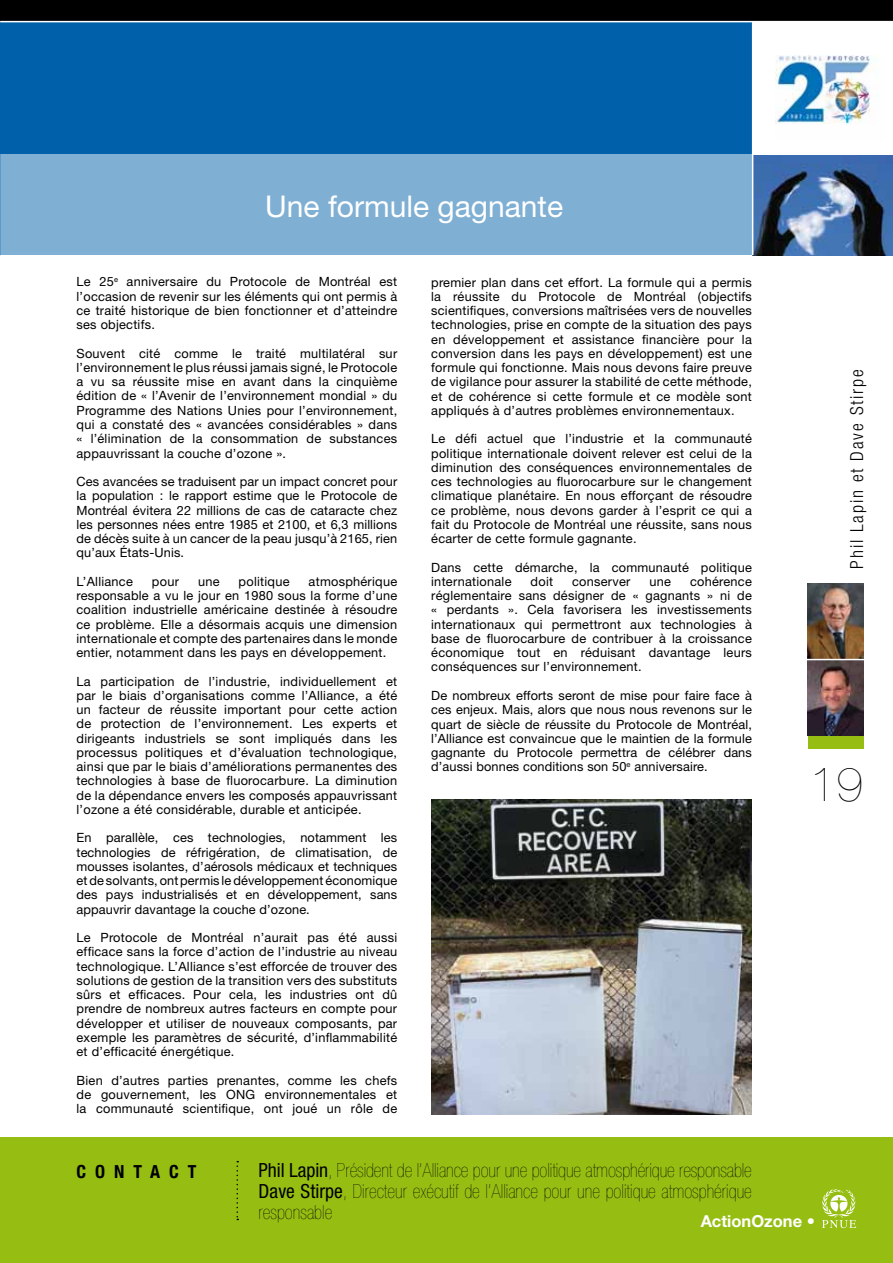
<style>
.page{position:relative;width:893px;height:1263px;background:#fff}
.page>*{position:absolute;margin:0;border:0;box-sizing:border-box;transform-origin:0 0}
.t1{font:200 48px "Helvetica Neue";color:#000}
.t2{font:30px "Helvetica Neue";color:#fff}
.t3{font:900 condensed 19.5px/21px "Helvetica Neue";color:#000;text-align:justify}
.t4{font:300 condensed 18px "Helvetica Neue";letter-spacing:.1em;color:#000}
.t5{font:700 condensed 18px "Helvetica Neue";letter-spacing:.5em;color:#000}
.t6{font:700 16.5px "Helvetica Neue";color:#fff}
.t7{font:12.75px/14.2px "Helvetica Neue";letter-spacing:.02em;color:#000;text-align:justify}
.s1{font-weight:400}
</style>
<div class="page">
<div style="left:0;top:1137px;width:893px;height:126px;background:#96be12"></div>
<div style="left:0;top:0;width:893px;height:21px;background:#000"></div>
<div style="left:0;top:22px;width:893px;height:233px;background:#0060a9"></div>
<img style="left:753px;top:155px;width:140px;height:100px">
<div style="left:808px;top:736px;width:55px;height:12px;background:#96be12"></div>
<svg style="left:236px;top:1161px;width:2px;height:59px"></svg>
<hr style="left:752px;top:22px;width:1px;height:233px;background:#fff">
<div style="left:0;top:155px;width:752px;height:100px;background:#7fafd3"></div>
<hr style="left:0;top:155px;width:1px;height:100px;background:#fff">
<div style="left:753px;top:22px;width:140px;height:133px;background:#fff"></div>
<img style="left:775px;top:55px;width:103px;height:70px">
<img style="left:808px;top:660px;width:55px;height:76px">
<img style="left:808px;top:583px;width:55px;height:76px">
<img style="left:431px;top:799px;width:321px;height:315px">
<svg style="left:822px;top:1189px;width:34px;height:39px"></svg>
<h2 class="t2" style="left:265px;top:188px;width:299px">Une formule gagnante</h2>
<p class="t7" style="left:77px;top:275px;width:322px">Le 25<sup>e</sup> anniversaire du Protocole de Montréal est l’occasion de revenir sur les éléments qui ont permis à ce traité historique de bien fonctionner et d’atteindre ses objectifs.</p>
<p class="t7" style="left:77px;top:346px;width:322px">Souvent cité comme le traité multilatéral sur l’environnement le plus réussi jamais signé, le Protocole a vu sa réussite mise en avant dans la cinquième édition de « l’Avenir de l’environnement mondial » du Programme des Nations Unies pour l’environnement, qui a constaté des « avancées considérables » dans « l’élimination de la consommation de substances appauvrissant la couche d’ozone ».</p>
<p class="t7" style="left:77px;top:474px;width:322px">Ces avancées se traduisent par un impact concret pour la population : le rapport estime que le Protocole de Montréal évitera 22 millions de cas de cataracte chez les personnes nées entre 1985 et 2100, et 6,3 millions de décès suite à un cancer de la peau jusqu’à 2165, rien qu’aux États-Unis.</p>
<p class="t7" style="left:77px;top:574px;width:58px">L’Alliance</p>
<p class="t7" style="left:152px;top:574px;width:28px">pour</p>
<p class="t7" style="left:198px;top:574px;width:23px">une</p>
<p class="t7" style="left:239px;top:574px;width:52px">politique</p>
<p class="t7" style="left:77px;top:574px;width:322px;text-indent:232px">atmosphérique responsable a vu le jour en 1980 sous la forme d’une coalition industrielle américaine destinée à résoudre ce problème. Elle a désormais acquis une dimension internationale et compte des partenaires dans le monde entier, notamment dans les pays en développement.</p>
<p class="t7" style="left:77px;top:674px;width:322px">La participation de l’industrie, individuellement et par le biais d’organisations comme l’Alliance, a été un facteur de réussite important pour cette action de protection de l’environnement. Les experts et dirigeants industriels se sont impliqués dans les processus politiques et d’évaluation technologique, ainsi que par le biais d’améliorations permanentes des technologies à base de fluorocarbure. La diminution de la dépendance envers les composés appauvrissant l’ozone a été considérable, durable et anticipée.</p>
<p class="t7" style="left:77px;top:830px;width:322px">En parallèle, ces technologies, notamment les technologies de réfrigération, de climatisation, de mousses isolantes, d’aérosols médicaux et techniques et de solvants, ont permis le développement économique des pays industrialisés et en développement, sans appauvrir davantage la couche d’ozone.</p>
<p class="t7" style="left:77px;top:930px;width:322px">Le Protocole de Montréal n’aurait pas été aussi efficace sans la force d’action de l’industrie au niveau technologique. L’Alliance s’est efforcée de trouver des solutions de gestion de la transition vers des substituts sûrs et efficaces. Pour cela, les industries ont dû prendre de nombreux autres facteurs en compte pour développer et utiliser de nouveaux composants, par exemple les paramètres de sécurité, d’inflammabilité et d’efficacité énergétique.</p>
<p class="t7" style="left:77px;top:1073px;width:322px">Bien d’autres parties prenantes, comme les chefs de gouvernement, les ONG environnementales et la communauté scientifique, ont joué un rôle de</p>
<p class="t7" style="left:431px;top:275px;width:322px">premier plan dans cet effort. La formule qui a permis la réussite du Protocole de Montréal (objectifs scientifiques, conversions maîtrisées vers de nouvelles technologies, prise en compte de la situation des pays en développement et assistance financière pour la conversion dans les pays en développement) est une formule qui fonctionne. Mais nous devons faire preuve de vigilance pour assurer la stabilité de cette méthode, et de cohérence si cette formule et ce modèle sont appliqués à d’autres problèmes environnementaux.</p>
<p class="t7" style="left:431px;top:431px;width:322px">Le défi actuel que l’industrie et la communauté politique internationale doivent relever est celui de la diminution des conséquences environnementales de ces technologies au fluorocarbure sur le changement climatique planétaire. En nous efforçant de résoudre ce problème, nous devons garder à l’esprit ce qui a fait du Protocole de Montréal une réussite, sans nous écarter de cette formule gagnante.</p>
<p class="t7" style="left:431px;top:560px;width:322px">Dans cette démarche, la communauté politique internationale</p>
<p class="t7" style="left:431px;top:574px;width:322px;text-indent:259px">cohérence réglementaire sans désigner de « gagnants » ni de « perdants ». Cela favorisera les investissements internationaux qui permettront aux technologies à base de fluorocarbure de contribuer à la croissance économique tout en réduisant davantage leurs conséquences sur l’environnement.</p>
<p class="t7" style="left:431px;top:688px;width:322px">De nombreux efforts seront de mise pour faire face à ces enjeux. Mais, alors que nous nous revenons sur le quart de siècle de réussite du Protocole de Montréal, l’Alliance est convaincue que le maintien de la formule gagnante du Protocole permettra de célébrer dans d’aussi bonnes conditions son 50<sup>e</sup> anniversaire.</p>
<p class="t7" style="left:531px;top:574px;width:24px">doit</p>
<p class="t7" style="left:572px;top:574px;width:60px">conserver</p>
<p class="t7" style="left:649px;top:574px;width:23px">une</p>
<h3 class="t4" style="left:846px;top:569px;width:201px;rotate:-90deg">Phil Lapin et Dave Stirpe</h3>
<h1 class="t1" style="left:810px;top:756px;width:55px">19</h1>
<h3 class="t5" style="left:77px;top:1161px;width:121px">CONTACT</h3>
<h3 class="t3" style="left:259px;top:1159px;width:495px"><span class="s1">Phil Lapin</span>, Président de l’Alliance pour une politique atmosphérique responsable <span class="s1">Dave Stirpe</span>, Directeur exécutif de l’Alliance pour une politique atmosphérique responsable</h3>
<p class="t6" style="left:701px;top:1210px;width:116px">ActionOzone •</p>
</div>
